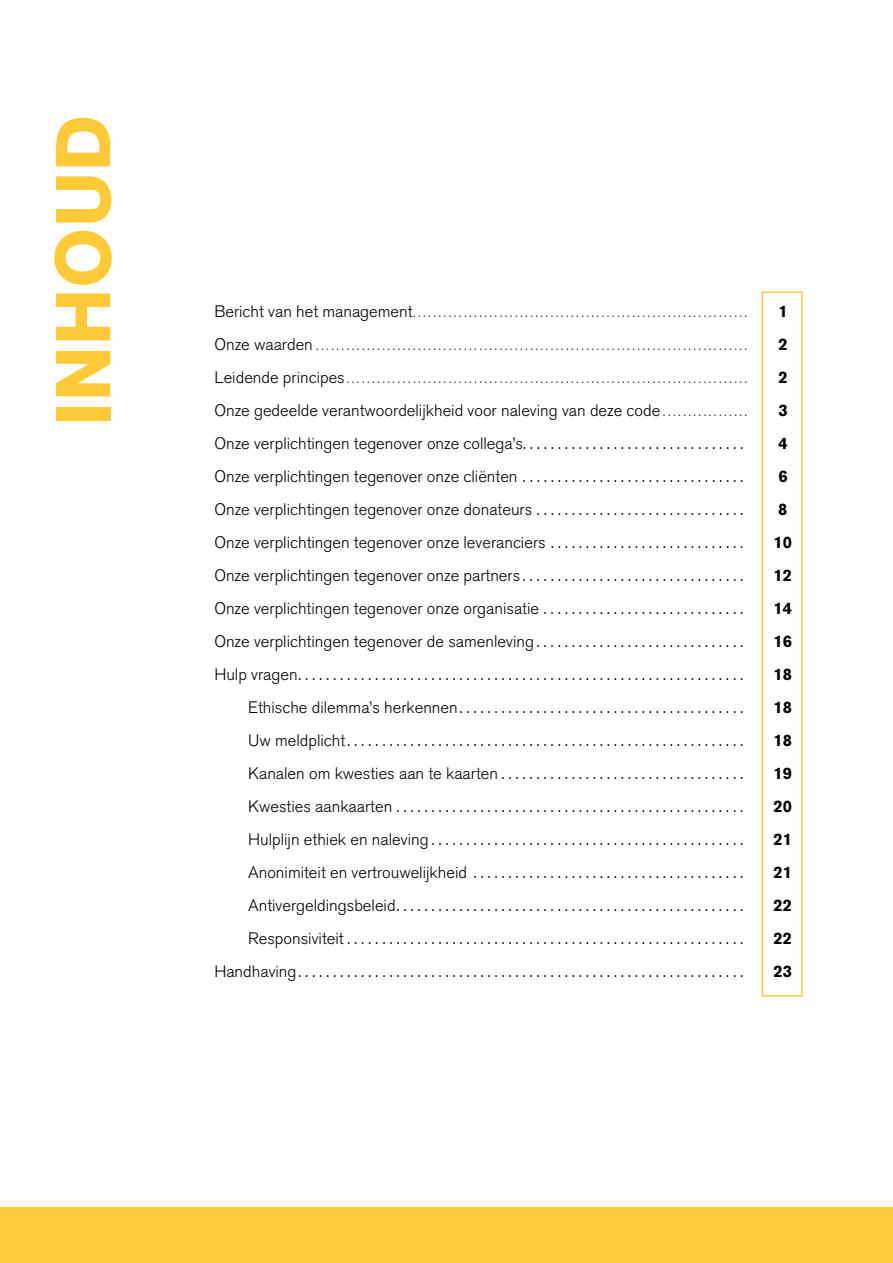
<style>
.page{position:relative;width:893px;height:1263px;background:#fff}
.page>*{position:absolute;margin:0;border:0;box-sizing:border-box;transform-origin:0 0}
.t1{font:700 76.65px "Akzidenz Grotesk BE";color:#ffca38}
.t2{font:300 16.5px "Akzidenz Grotesk BE";color:#000}
.t3{font:700 16.5px "Akzidenz Grotesk BE";color:#000}
.t4{font:300 12px "Akzidenz Grotesk BE";color:#000}
.s1{font-size:16.5px}
.s2{font-size:12px}
</style>
<div class="page">
<div style="left:0;top:1207px;width:893px;height:56px;background:#ffca38"></div>
<div style="left:762px;top:291px;width:41px;height:705px;border:2px solid #ffca38"></div>
<h1 class="t1" style="left:39px;top:425px;width:311px;rotate:-90deg">INHOUD</h1>
<p class="t4" style="left:214px;top:306px;width:534px"><span class="s1">Bericht van het management</span> . . . . . . . . . . . . . . . . . . . . . . . . . . . . . . . . . . . . . . . . . . . . . . . . . . . . . . . . . . . . . . . . . .</p>
<p class="t3" style="left:778px;top:302px;width:11px">1</p>
<p class="t4" style="left:214px;top:339px;width:534px"><span class="s1">Onze waarden</span> . . . . . . . . . . . . . . . . . . . . . . . . . . . . . . . . . . . . . . . . . . . . . . . . . . . . . . . . . . . . . . . . . . . . . . . . . . . . . . . . . . . . .</p>
<p class="t3" style="left:778px;top:335px;width:11px">2</p>
<p class="t4" style="left:214px;top:372px;width:534px"><span class="s1">Leidende principes</span> . . . . . . . . . . . . . . . . . . . . . . . . . . . . . . . . . . . . . . . . . . . . . . . . . . . . . . . . . . . . . . . . . . . . . . . . . . . . . . .</p>
<p class="t3" style="left:778px;top:368px;width:11px">2</p>
<p class="t2" style="left:214px;top:401px;width:534px">Onze gedeelde verantwoordelijkheid voor naleving van deze code <span class="s2">. . . . . . . . . . . . . . . . .</span></p>
<p class="t3" style="left:778px;top:401px;width:11px">3</p>
<p class="t2" style="left:214px;top:434px;width:529px">Onze verplichtingen tegenover onze collega’s. . . . . . . . . . . . . . . . . . . . . . . . . . . . . . . .</p>
<p class="t3" style="left:778px;top:434px;width:11px">4</p>
<p class="t2" style="left:214px;top:467px;width:530px">Onze verplichtingen tegenover onze cliënten . . . . . . . . . . . . . . . . . . . . . . . . . . . . . . . .</p>
<p class="t3" style="left:778px;top:467px;width:11px">6</p>
<p class="t2" style="left:214px;top:500px;width:530px">Onze verplichtingen tegenover onze donateurs . . . . . . . . . . . . . . . . . . . . . . . . . . . . . .</p>
<p class="t3" style="left:778px;top:500px;width:11px">8</p>
<p class="t2" style="left:214px;top:533px;width:530px">Onze verplichtingen tegenover onze leveranciers . . . . . . . . . . . . . . . . . . . . . . . . . . . .</p>
<p class="t3" style="left:774px;top:533px;width:20px">10</p>
<p class="t2" style="left:214px;top:566px;width:530px">Onze verplichtingen tegenover onze partners . . . . . . . . . . . . . . . . . . . . . . . . . . . . . . . .</p>
<p class="t3" style="left:774px;top:566px;width:20px">12</p>
<p class="t2" style="left:214px;top:599px;width:530px">Onze verplichtingen tegenover onze organisatie . . . . . . . . . . . . . . . . . . . . . . . . . . . . .</p>
<p class="t3" style="left:774px;top:599px;width:20px">14</p>
<p class="t2" style="left:214px;top:632px;width:530px">Onze verplichtingen tegenover de samenleving . . . . . . . . . . . . . . . . . . . . . . . . . . . . . .</p>
<p class="t3" style="left:774px;top:632px;width:20px">16</p>
<p class="t2" style="left:214px;top:665px;width:530px">Hulp vragen . . . . . . . . . . . . . . . . . . . . . . . . . . . . . . . . . . . . . . . . . . . . . . . . . . . . . . . . . . . . . . . .</p>
<p class="t3" style="left:774px;top:665px;width:20px">18</p>
<p class="t2" style="left:248px;top:698px;width:496px">Ethische dilemma’s herkennen . . . . . . . . . . . . . . . . . . . . . . . . . . . . . . . . . . . . . . . . .</p>
<p class="t3" style="left:774px;top:698px;width:20px">18</p>
<p class="t2" style="left:248px;top:731px;width:496px">Uw meldplicht . . . . . . . . . . . . . . . . . . . . . . . . . . . . . . . . . . . . . . . . . . . . . . . . . . . . . . . . .</p>
<p class="t3" style="left:774px;top:731px;width:20px">18</p>
<p class="t2" style="left:248px;top:764px;width:496px">Kanalen om kwesties aan te kaarten . . . . . . . . . . . . . . . . . . . . . . . . . . . . . . . . . . .</p>
<p class="t3" style="left:774px;top:764px;width:20px">19</p>
<p class="t2" style="left:248px;top:797px;width:496px">Kwesties aankaarten . . . . . . . . . . . . . . . . . . . . . . . . . . . . . . . . . . . . . . . . . . . . . . . . . .</p>
<p class="t3" style="left:774px;top:797px;width:20px">20</p>
<p class="t2" style="left:248px;top:830px;width:496px">Hulplijn ethiek en naleving . . . . . . . . . . . . . . . . . . . . . . . . . . . . . . . . . . . . . . . . . . . . .</p>
<p class="t3" style="left:774px;top:830px;width:20px">21</p>
<p class="t2" style="left:248px;top:863px;width:496px">Anonimiteit en vertrouwelijkheid . . . . . . . . . . . . . . . . . . . . . . . . . . . . . . . . . . . . . . .</p>
<p class="t3" style="left:774px;top:863px;width:20px">21</p>
<p class="t2" style="left:248px;top:896px;width:496px">Antivergeldingsbeleid . . . . . . . . . . . . . . . . . . . . . . . . . . . . . . . . . . . . . . . . . . . . . . . . . .</p>
<p class="t3" style="left:774px;top:896px;width:20px">22</p>
<p class="t2" style="left:248px;top:929px;width:496px">Responsiviteit . . . . . . . . . . . . . . . . . . . . . . . . . . . . . . . . . . . . . . . . . . . . . . . . . . . . . . . . .</p>
<p class="t3" style="left:774px;top:929px;width:20px">22</p>
<p class="t2" style="left:214px;top:962px;width:530px">Handhaving . . . . . . . . . . . . . . . . . . . . . . . . . . . . . . . . . . . . . . . . . . . . . . . . . . . . . . . . . . . . . . . .</p>
<p class="t3" style="left:774px;top:962px;width:20px">23</p>
</div>
